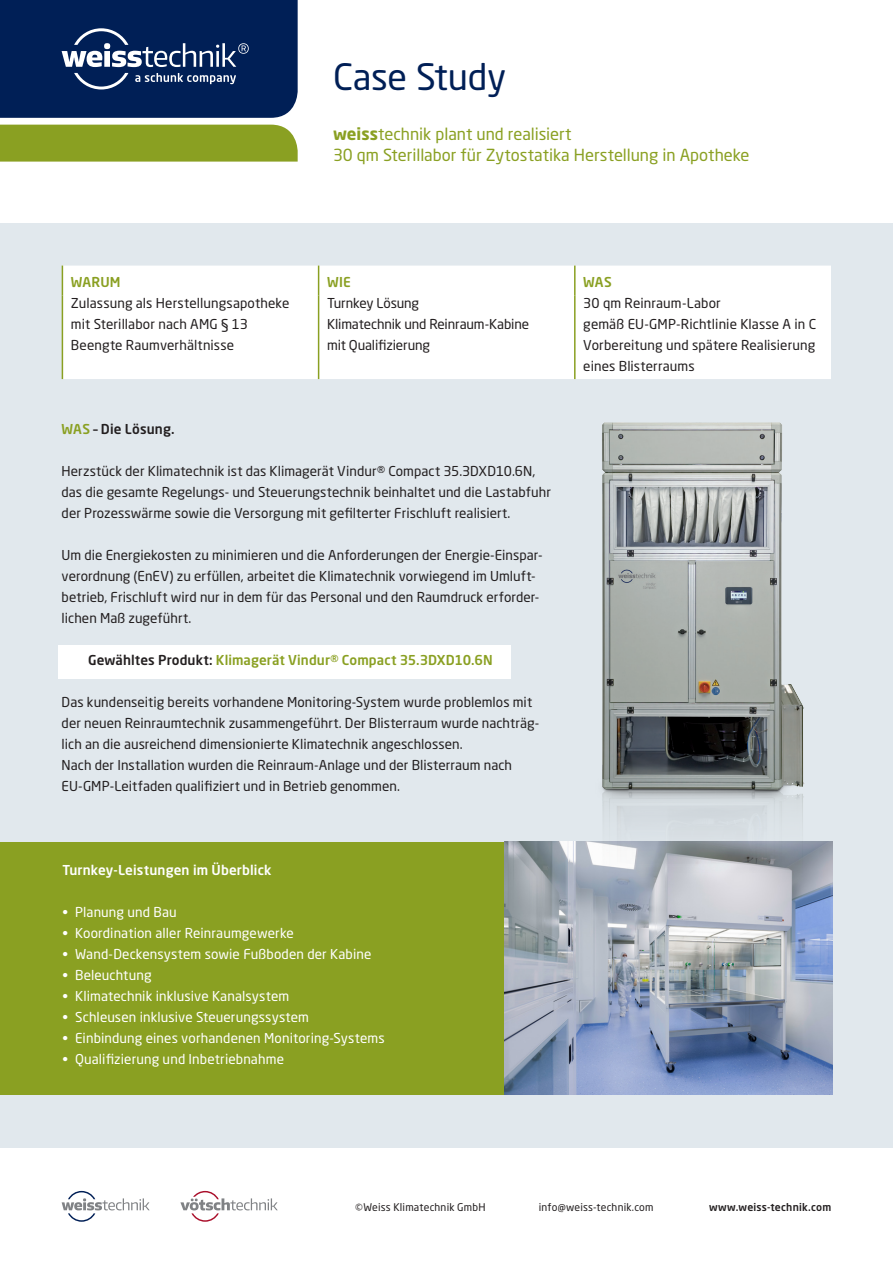
<style>
.page{position:relative;width:893px;height:1263px;background:#fff}
.page>*{position:absolute;margin:0;border:0;box-sizing:border-box;transform-origin:0 0}
.Headline_20pt{font:36px "Neo Sans Pro";letter-spacing:-.005em;color:#001f56}
.Subheadline_11pt{font:16.5px "Neo Sans Pro";color:#8aa022}
.Copy_9pt{font:13.5px/21px "Neo Sans Pro";letter-spacing:.005em;color:#231f20}
.Copy_9pt-2{font:13.5px "Neo Sans Pro";letter-spacing:.005em;color:#fff}
.Copy_9pt-3{font:500 13.5px "Neo Sans Pro";letter-spacing:.005em;color:#8aa022}
.Copy_9pt-4{font:500 13.5px "Neo Sans Pro";letter-spacing:.01em;color:#fff}
.Copy_9pt-5{font:13.5px "Neo Sans Pro";letter-spacing:-.015em;color:#231f20}
.Subline_9pt{font:500 13.5px "Neo Sans Pro";letter-spacing:.01em;color:#231f20}
.Copy_9pt-6{font:10.5px "Neo Sans Pro";letter-spacing:.015em;color:#231f20}
.Copy_9pt-7{font:500 10.5px "Neo Sans Pro";letter-spacing:.02em;color:#231f20}
.s1{font-weight:700}
.s2{color:#8aa022}
.s3{color:#231f20}
</style>
<div class="page">
<div style="left:0;top:224px;width:893px;height:924px;background:#e1e8ed"></div>
<div style="left:63px;top:266px;width:768px;height:113px;background:#fff"></div>
<svg style="left:318px;top:266px;width:1px;height:29px"></svg>
<hr style="left:574px;top:266px;width:2px;height:29px;background:#8aa022">
<hr style="left:318px;top:295px;width:1px;height:84px;background:#8aa022">
<hr style="left:574px;top:295px;width:2px;height:84px;background:#8aa022">
<svg style="left:62px;top:266px;width:1px;height:29px"></svg>
<hr style="left:62px;top:295px;width:1px;height:84px;background:#8aa022">
<div style="left:58px;top:645px;width:452px;height:34px;background:#fff"></div>
<div style="left:0;top:842px;width:505px;height:252px;background:#8aa022"></div>
<img style="left:505px;top:842px;width:327px;height:252px">
<img style="left:580px;top:422px;width:234px;height:451px">
<div style="left:0;top:125px;width:298px;height:37px;background:#8aa022"></div>
<svg style="left:0;top:0;width:298px;height:118px;background:#112e61"></svg>
<svg style="left:62px;top:1191px;width:88px;height:31px"></svg>
<svg style="left:180px;top:1191px;width:98px;height:31px"></svg>
<p class="Headline_20pt" style="left:333px;top:55px;width:175px">Case Study</p>
<p class="Subheadline_11pt" style="left:333px;top:123px;width:240px"><span class="s1">weiss</span>technik plant und realisiert</p>
<p class="Subheadline_11pt" style="left:333px;top:144px;width:418px">30 qm Sterillabor für Zytostatika Herstellung in Apotheke</p>
<p class="Copy_9pt-3" style="left:71px;top:273px;width:51px">WARUM</p>
<p class="Copy_9pt-3" style="left:327px;top:273px;width:25px">WIE</p>
<p class="Copy_9pt-3" style="left:583px;top:273px;width:30px">WAS</p>
<p class="Copy_9pt" style="left:71px;top:292px;width:220px">Zulassung als Herstellungsapotheke</p>
<p class="Copy_9pt" style="left:71px;top:313px;width:179px">mit Sterillabor nach AMG § 13</p>
<p class="Copy_9pt" style="left:71px;top:334px;width:165px">Beengte Raumverhältnisse</p>
<p class="Copy_9pt" style="left:327px;top:292px;width:94px">Turnkey Lösung</p>
<p class="Copy_9pt" style="left:327px;top:313px;width:204px">Klimatechnik und Reinraum-Kabine</p>
<p class="Copy_9pt-5" style="left:327px;top:336px;width:104px">mit Qualifizierung</p>
<p class="Copy_9pt" style="left:583px;top:292px;width:139px">30 qm Reinraum-Labor</p>
<p class="Copy_9pt" style="left:583px;top:313px;width:234px">gemäß EU-GMP-Richtlinie Klasse A in C</p>
<p class="Copy_9pt" style="left:583px;top:334px;width:234px">Vorbereitung und spätere Realisierung eines Blisterraums</p>
<p class="Subline_9pt" style="left:62px;top:420px;width:114px"><span class="s2">WAS</span> – Die Lösung.</p>
<p class="Copy_9pt" style="left:62px;top:460px;width:491px">Herzstück der Klimatechnik ist das Klimagerät Vindur® Compact 35.3DXD10.6N, das die gesamte Regelungs- und Steuerungstechnik beinhaltet und die Lastabfuhr der Prozesswärme sowie die Versorgung mit gefilterter Frischluft realisiert.</p>
<p class="Copy_9pt" style="left:62px;top:544px;width:482px">Um die Energiekosten zu minimieren und die Anforderungen der Energie-Einspar&shy;verordnung (EnEV) zu erfüllen, arbeitet die Klimatechnik vorwiegend im Umluft-</p>
<p class="Copy_9pt" style="left:62px;top:586px;width:479px">betrieb, Frischluft wird nur in dem für das Personal und den Raumdruck erforder-</p>
<p class="Copy_9pt" style="left:62px;top:607px;width:131px">lichen Maß zugeführt.</p>
<p class="Copy_9pt-3" style="left:88px;top:651px;width:406px"><span class="s3">Gewähltes Produkt:</span> Klimagerät Vindur® Compact 35.3DXD10.6N</p>
<p class="Copy_9pt" style="left:62px;top:691px;width:479px">Das kundenseitig bereits vorhandene Monitoring-System wurde problemlos mit der neuen Reinraumtechnik zusammengeführt. Der Blisterraum wurde nachträg&shy;lich an die ausreichend dimensionierte Klimatechnik angeschlossen.</p>
<p class="Copy_9pt" style="left:62px;top:754px;width:452px">Nach der Installation wurden die Reinraum-Anlage und der Blisterraum nach<br>EU-GMP-Leitfaden qualifiziert und in Betrieb genommen.</p>
<p class="Copy_9pt-4" style="left:62px;top:861px;width:211px">Turnkey-Leistungen im Überblick</p>
<p class="Copy_9pt-2" style="left:62px;top:903px;width:116px">• Planung und Bau</p>
<p class="Copy_9pt-2" style="left:62px;top:924px;width:233px">• Koordination aller Reinraumgewerke</p>
<p class="Copy_9pt-2" style="left:62px;top:945px;width:311px">• Wand-Deckensystem sowie Fußboden der Kabine</p>
<p class="Copy_9pt-2" style="left:62px;top:966px;width:91px">• Beleuchtung</p>
<p class="Copy_9pt-2" style="left:62px;top:987px;width:228px">• Klimatechnik inklusive Kanalsystem</p>
<p class="Copy_9pt-2" style="left:62px;top:1008px;width:248px">• Schleusen inklusive Steuerungssystem</p>
<p class="Copy_9pt-2" style="left:62px;top:1029px;width:324px">• Einbindung eines vorhandenen Monitoring-Systems</p>
<p class="Copy_9pt-2" style="left:62px;top:1050px;width:223px">• Qualifizierung und Inbetriebnahme</p>
<p class="Copy_9pt-6" style="left:355px;top:1200px;width:132px">©Weiss Klimatechnik GmbH</p>
<p class="Copy_9pt-6" style="left:539px;top:1200px;width:116px">info@weiss-technik.com</p>
<p class="Copy_9pt-7" style="left:709px;top:1200px;width:124px">www.weiss-technik.com</p>
</div>
